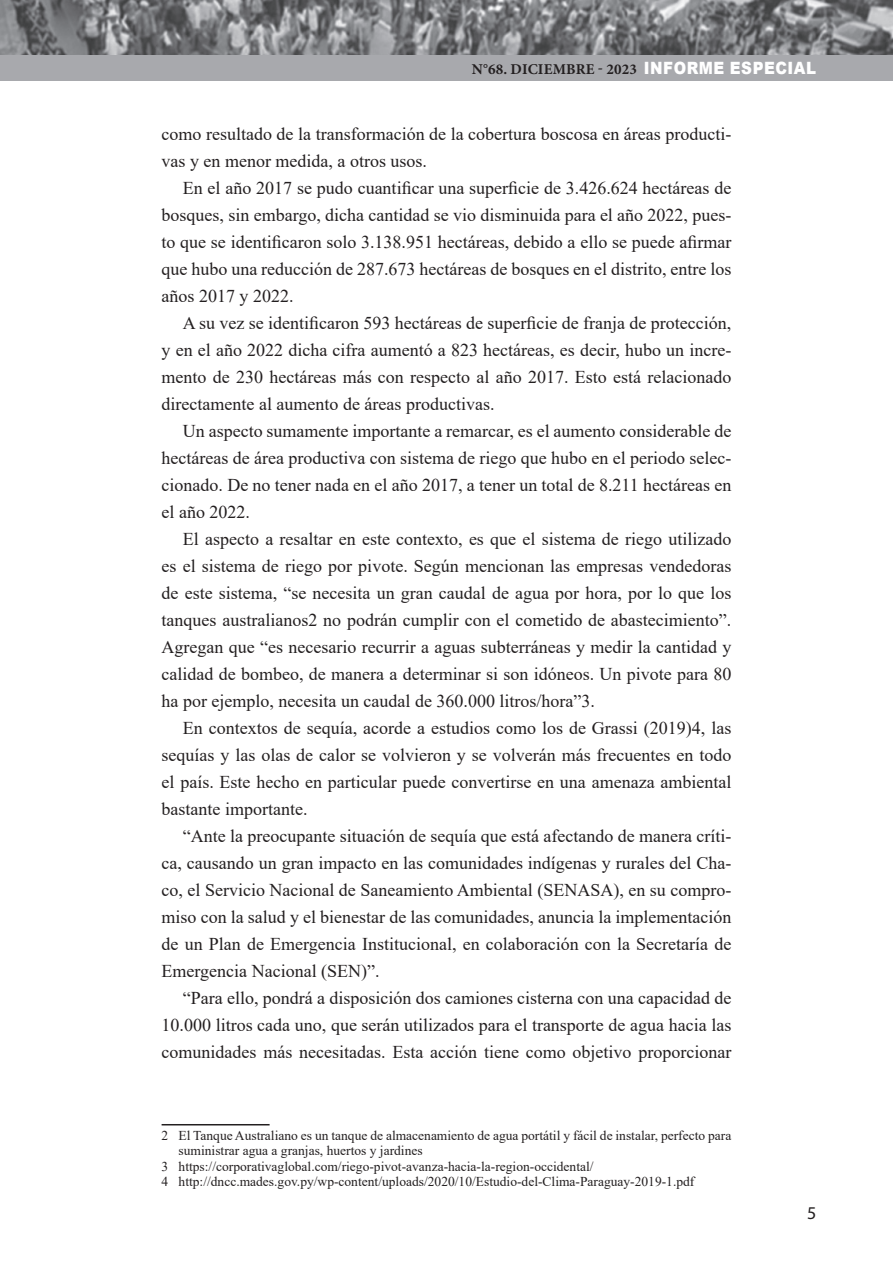
<style>
.page{position:relative;width:893px;height:1263px;background:#fff}
.page>*{position:absolute;margin:0;border:0;box-sizing:border-box;transform-origin:0 0}
.t1{font:18px/27px "Times New Roman";color:#231f20;text-align:justify}
.t2{font:18px "Myriad Pro";color:#231f20}
.t3{font:700 15px "Minion Pro";letter-spacing:.01em;color:#231f20}
.t4{font:13.5px "Times New Roman";color:#231f20}
.s1{font-family:"Arial";font-weight:900;font-size:16.95px;color:#fff}
</style>
<div class="page">
<img style="left:0;top:0;width:893px;height:55px">
<div style="left:0;top:55px;width:893px;height:26px;background:#a8a9ad"></div>
<hr style="left:162px;top:1124px;width:108px;height:1px;background:#231f20">
<p class="t3" style="left:472px;top:58px;width:346px">N°68. DICIEMBRE - 2023 <span class="s1">INFORME ESPECIAL</span></p>
<p class="t1" style="left:162px;top:120px;width:571px">como resultado de la transformación de la cobertura boscosa en áreas producti&shy;vas y en menor medida, a otros usos.</p>
<p class="t1" style="left:162px;top:174px;width:571px;text-indent:21px">En el año 2017 se pudo cuantificar una superficie de 3.426.624 hectáreas de bosques, sin embargo, dicha cantidad se vio disminuida para el año 2022, pues&shy;to que se identificaron solo 3.138.951 hectáreas, debido a ello se puede afirmar que hubo una reducción de 287.673 hectáreas de bosques en el distrito, entre los años 2017 y 2022.</p>
<p class="t1" style="left:162px;top:309px;width:571px;text-indent:21px">A su vez se identificaron 593 hectáreas de superficie de franja de protección, y en el año 2022 dicha cifra aumentó a 823 hectáreas, es decir, hubo un incre&shy;mento de 230 hectáreas más con respecto al año 2017. Esto está relacionado directamente al aumento de áreas productivas.</p>
<p class="t1" style="left:162px;top:417px;width:571px;text-indent:21px">Un aspecto sumamente importante a remarcar, es el aumento considerable de hectáreas de área productiva con sistema de riego que hubo en el periodo selec&shy;cionado. De no tener nada en el año 2017, a tener un total de 8.211 hectáreas en el año 2022.</p>
<p class="t1" style="left:162px;top:525px;width:571px;text-indent:21px">El aspecto a resaltar en este contexto, es que el sistema de riego utilizado es el sistema de riego por pivote. Según mencionan las empresas vendedoras de este sistema, “se necesita un gran caudal de agua por hora, por lo que los tanques australianos2 no podrán cumplir con el cometido de abastecimiento”.<br>Agregan que “es necesario recurrir a aguas subterráneas y medir la cantidad y calidad de bombeo, de manera a determinar si son idóneos. Un pivote para 80 ha por ejemplo, necesita un caudal de 360.000 litros/hora”3.</p>
<p class="t1" style="left:162px;top:714px;width:571px;text-indent:21px">En contextos de sequía, acorde a estudios como los de Grassi (2019)4, las sequías y las olas de calor se volvieron y se volverán más frecuentes en todo el país. Este hecho en particular puede convertirse en una amenaza ambiental bastante importante.</p>
<p class="t1" style="left:162px;top:822px;width:571px;text-indent:21px">“Ante la preocupante situación de sequía que está afectando de manera críti&shy;ca, causando un gran impacto en las comunidades indígenas y rurales del Cha&shy;co, el Servicio Nacional de Saneamiento Ambiental (SENASA), en su compro&shy;miso con la salud y el bienestar de las comunidades, anuncia la implementación de un Plan de Emergencia Institucional, en colaboración con la Secretaría de Emergencia Nacional (SEN)”.</p>
<p class="t1" style="left:162px;top:984px;width:571px;text-indent:21px">“Para ello, pondrá a disposición dos camiones cisterna con una capacidad de 10.000 litros cada uno, que serán utilizados para el transporte de agua hacia las comunidades más necesitadas. Esta acción tiene como objetivo proporcionar</p>
<p class="t4" style="left:162px;top:1126px;width:571px">2 El Tanque Australiano es un tanque de almacenamiento de agua portátil y fácil de instalar, perfecto para</p>
<p class="t4" style="left:179px;top:1141px;width:246px">suministrar agua a granjas, huertos y jardines</p>
<p class="t4" style="left:162px;top:1156px;width:433px">3 https://corporativaglobal.com/riego-pivot-avanza-hacia-la-region-occidental/</p>
<p class="t4" style="left:162px;top:1172px;width:534px">4 http://dncc.mades.gov.py/wp-content/uploads/2020/10/Estudio-del-Clima-Paraguay-2019-1.pdf</p>
<p class="t2" style="left:807px;top:1201px;width:11px">5</p>
</div>
